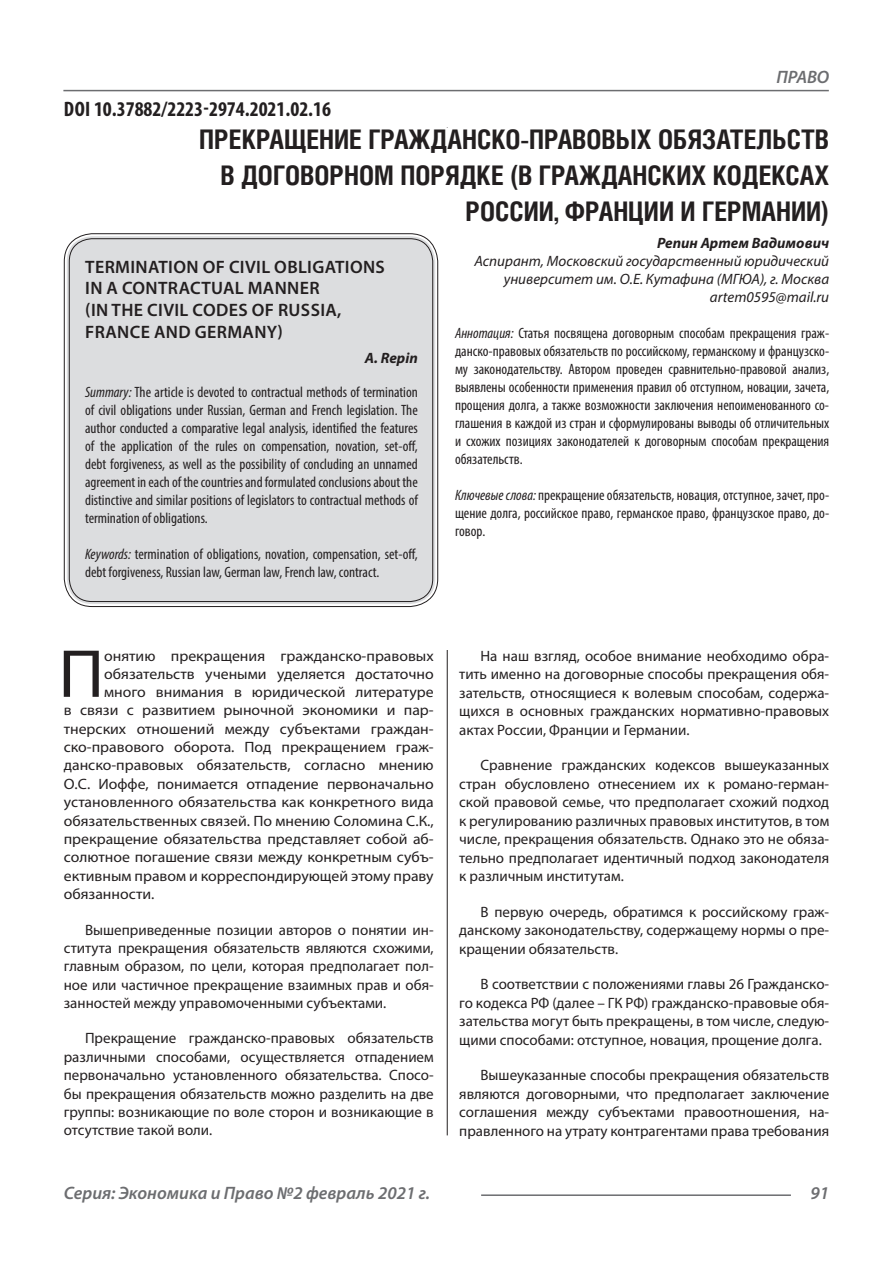
<style>
.page{position:relative;width:893px;height:1263px;background:#fff}
.page>*{position:absolute;margin:0;border:0;box-sizing:border-box;transform-origin:0 0}
.Статья_текст_первый{font:68.4px "Myriad Pro";color:#231f20;scale:1.05 1}
.Статья_название{font:700 27px/36px "Helios Cond C";color:#231f20;text-align:right}
.ДОИ{font:700 condensed 21px "Myriad Pro";color:#231f20}
.Статья_название_англ{font:600 18px "Myriad Pro";letter-spacing:.02em;color:#231f20}
.t1{font:italic 600 18px "Myriad Pro";color:#6c6d70}
.Статья_текст{font:15px/18.5px "Myriad Pro";color:#231f20;text-align:justify}
.Статья_аннотация_тек{font:condensed 15px/18px "Myriad Pro";color:#231f20;text-align:justify}
.Статья_аннотация_анг{font:condensed 15px/18px "Myriad Pro";color:#231f20;text-align:justify}
.Статья_текст_первый-2{font:15px "Myriad Pro";color:#231f20;scale:1.05 1}
.Статья_автор_инфо{font:italic 15px/18px "Myriad Pro";color:#231f20;text-align:right}
.Статья_автор_фио_рус{font:italic 700 15px "Myriad Pro";color:#231f20}
.Статья_автор_англ{font:italic 700 15px "Myriad Pro";color:#231f20}
.s1{font-style:italic}
</style>
<div class="page">
<hr style="left:447px;top:128px;width:1px;height:1007px;background:#231f20">
<hr style="left:63px;top:90px;width:766px;height:1px;background:#6c6d70">
<hr style="left:481px;top:1194px;width:310px;height:2px;background:#6c6d70">
<div style="left:67px;top:236px;width:368px;height:368px;background:#dcdddf;border-radius:26px"></div>
<p class="ДОИ" style="left:64px;top:96px;width:269px">DOI 10.37882/2223-2974.2021.02.16</p>
<p class="t1" style="left:776px;top:66px;width:54px">ПРАВО</p>
<p class="Статья_название" style="left:199px;top:121px;width:631px">ПРЕКРАЩЕНИЕ ГРАЖДАНСКО-ПРАВОВЫХ ОБЯЗАТЕЛЬСТВ<br>В ДОГОВОРНОМ ПОРЯДКЕ (В ГРАЖДАНСКИХ КОДЕКСАХ<br>РОССИИ, ФРАНЦИИ И ГЕРМАНИИ)</p>
<p class="Статья_автор_фио_рус" style="left:657px;top:233px;width:174px">Репин Артем Вадимович</p>
<p class="Статья_автор_инфо" style="left:475px;top:252px;width:356px">Аспирант, Московский государственный юридический университет им. О.Е. Кутафина (МГЮА), г. Москва</p>
<p class="Статья_автор_инфо" style="left:710px;top:288px;width:121px">artem0595@mail.ru</p>
<p class="Статья_аннотация_тек" style="left:455px;top:323px;width:376px"><span class="s1">Аннотация:</span> Статья посвящена договорным способам прекращения граж&shy;данско-правовых обязательств по российскому, германскому и французско&shy;му законодательству. Автором проведен сравнительно-правовой анализ, выявлены особенности применения правил об отступном, новации, зачета, прощения долга, а также возможности заключения непоименованного со&shy;глашения в каждой из стран и сформулированы выводы об отличительных и схожих позициях законодателей к договорным способам прекращения обязательств.</p>
<p class="Статья_аннотация_тек" style="left:455px;top:485px;width:376px"><span class="s1">Ключевые слова:</span> прекращение обязательств, новация, отступное, зачет, про&shy;щение долга, российское право, германское право, французское право, до&shy;говор.</p>
<p class="Статья_название_англ" style="left:85px;top:255px;width:301px">TERMINATION OF CIVIL OBLIGATIONS</p>
<p class="Статья_название_англ" style="left:85px;top:277px;width:236px">IN A CONTRACTUAL MANNER</p>
<p class="Статья_название_англ" style="left:85px;top:298px;width:258px">(IN THE CIVIL CODES OF RUSSIA,</p>
<p class="Статья_название_англ" style="left:85px;top:320px;width:199px">FRANCE AND GERMANY)</p>
<p class="Статья_автор_англ" style="left:365px;top:348px;width:54px">A. Repin</p>
<p class="Статья_аннотация_анг" style="left:85px;top:383px;width:334px"><span class="s1">Summary:</span> The article is devoted to contractual methods of termination of civil obligations under Russian, German and French legislation. The author conducted a comparative legal analysis, identified the features of the application of the rules on compensation, novation, set-off, debt forgiveness, as well as the possibility of concluding an unnamed agreement in each of the countries and formulated conclusions about the distinctive and similar positions of legislators to contractual methods of termination of obligations.</p>
<p class="Статья_аннотация_анг" style="left:85px;top:545px;width:334px"><span class="s1">Keywords:</span> termination of obligations, novation, compensation, set-off, debt forgiveness, Russian law, German law, French law, contract.</p>
<p class="Статья_текст_первый" style="left:58px;top:632px;width:45px">П</p>
<p class="Статья_текст_первый-2" style="left:104px;top:646px;width:315px">онятию прекращения гражданско-правовых</p>
<p class="Статья_текст_первый-2" style="left:104px;top:664px;width:315px">обязательств учеными уделяется достаточно</p>
<p class="Статья_текст_первый-2" style="left:104px;top:682px;width:315px">много внимания в юридической литературе</p>
<p class="Статья_текст_первый-2" style="left:64px;top:701px;width:354px">в связи с развитием рыночной экономики и пар-</p>
<p class="Статья_текст_первый-2" style="left:64px;top:719px;width:354px">тнерских отношений между субъектами граждан-</p>
<p class="Статья_текст_первый-2" style="left:64px;top:738px;width:354px">ско-правового оборота. Под прекращением граж-</p>
<p class="Статья_текст_первый-2" style="left:64px;top:756px;width:354px">данско-правовых обязательств, согласно мнению</p>
<p class="Статья_текст_первый-2" style="left:64px;top:774px;width:354px">О.С. Иоффе, понимается отпадение первоначально</p>
<p class="Статья_текст_первый-2" style="left:64px;top:793px;width:354px">установленного обязательства как конкретного вида</p>
<p class="Статья_текст_первый-2" style="left:64px;top:811px;width:354px">обязательственных связей. По мнению Соломина С.К.,</p>
<p class="Статья_текст_первый-2" style="left:64px;top:830px;width:354px">прекращение обязательства представляет собой аб-</p>
<p class="Статья_текст_первый-2" style="left:64px;top:848px;width:354px">солютное погашение связи между конкретным субъ-</p>
<p class="Статья_текст_первый-2" style="left:64px;top:866px;width:354px">ективным правом и корреспондирующей этому праву</p>
<p class="Статья_текст_первый-2" style="left:64px;top:885px;width:88px">обязанности.</p>
<p class="Статья_текст" style="left:64px;top:920px;width:371px;text-indent:21px">Вышеприведенные позиции авторов о понятии ин&shy;ститута прекращения обязательств являются схожими, главным образом, по цели, которая предполагает пол&shy;ное или частичное прекращение взаимных прав и обя&shy;занностей между управомоченными субъектами.</p>
<p class="Статья_текст" style="left:64px;top:1029px;width:371px;text-indent:21px">Прекращение гражданско-правовых обязательств различными способами, осуществляется отпадением первоначально установленного обязательства. Спосо&shy;бы прекращения обязательств можно разделить на две группы: возникающие по воле сторон и возникающие в отсутствие такой воли.</p>
<p class="Статья_текст" style="left:459px;top:646px;width:371px;text-indent:21px">На наш взгляд, особое внимание необходимо обра&shy;тить именно на договорные способы прекращения обя&shy;зательств, относящиеся к волевым способам, содержа&shy;щихся в основных гражданских нормативно-правовых актах России, Франции и Германии.</p>
<p class="Статья_текст" style="left:459px;top:756px;width:371px;text-indent:21px">Сравнение гражданских кодексов вышеуказанных стран обусловлено отнесением их к романо-герман&shy;ской правовой семье, что предполагает схожий подход к регулированию различных правовых институтов, в том числе, прекращения обязательств. Однако это не обяза&shy;тельно предполагает идентичный подход законодателя к различным институтам.</p>
<p class="Статья_текст" style="left:459px;top:902px;width:371px;text-indent:21px">В первую очередь, обратимся к российскому граж&shy;данскому законодательству, содержащему нормы о пре&shy;кращении обязательств.</p>
<p class="Статья_текст" style="left:459px;top:975px;width:371px;text-indent:21px">В соответствии с положениями главы 26 Гражданско&shy;го кодекса РФ (далее – ГК РФ) гражданско-правовые обя&shy;зательства могут быть прекращены, в том числе, следую&shy;щими способами: отступное, новация, прощение долга.</p>
<p class="Статья_текст" style="left:459px;top:1065px;width:371px;text-indent:21px">Вышеуказанные способы прекращения обязательств являются договорными, что предполагает заключение соглашения между субъектами правоотношения, на&shy;правленного на утрату контрагентами права требования</p>
<p class="t1" style="left:64px;top:1182px;width:368px">Серия: Экономика и Право №2 февраль 2021 г.</p>
<p class="t1" style="left:810px;top:1182px;width:20px">91</p>
</div>
